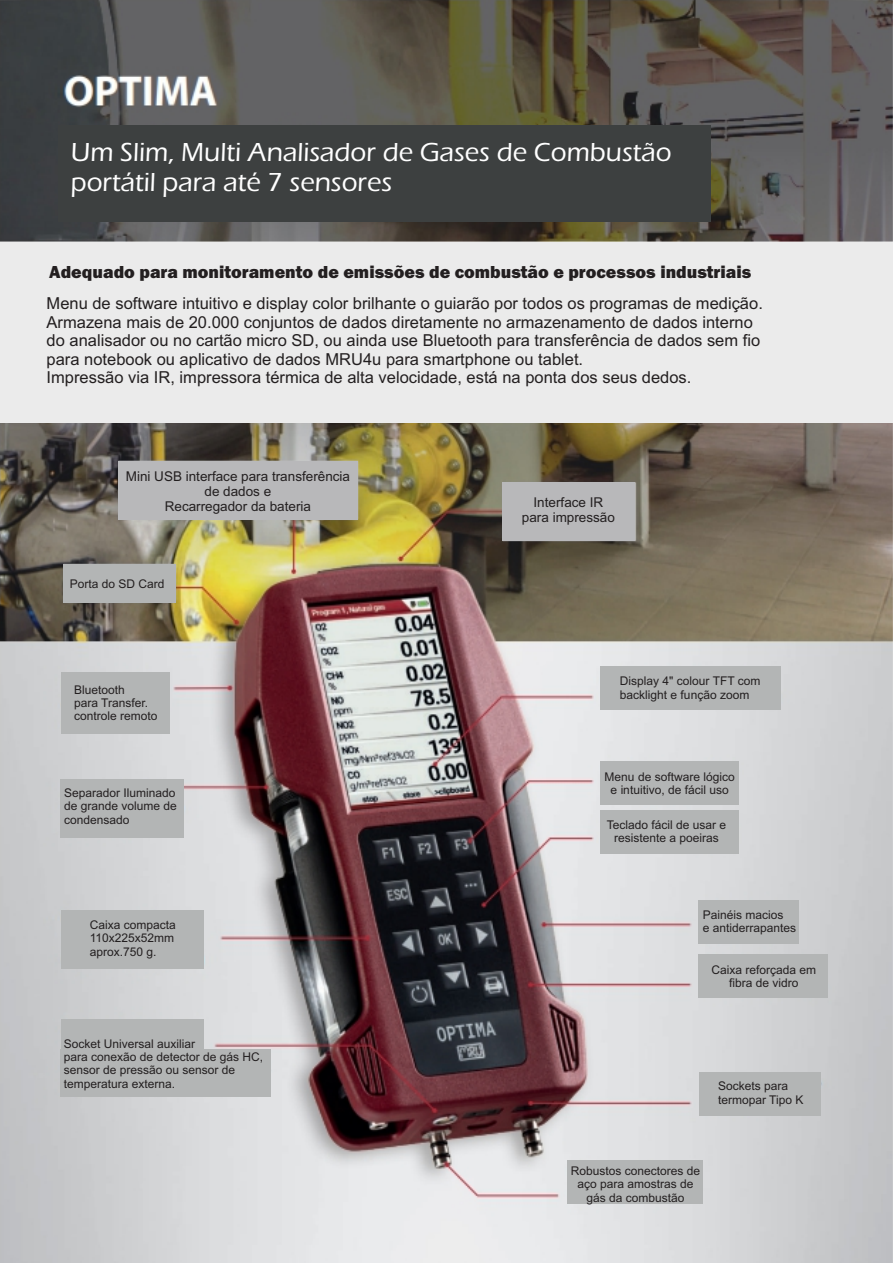
<style>
.page{position:relative;width:893px;height:1263px;background:#fff}
.page>*{position:absolute;margin:0;border:0;box-sizing:border-box;transform-origin:0 0}
.t1{font:500 27px/30.6px "Eras ITC";color:#fff}
.t2{font:800 18px "Franklin Gothic";color:#231f20}
.t3{font:16.5px/18.5px "Arial";color:#231f20}
.t4{font:13.5px/15.1px "Arial";color:#231f20;text-align:center}
.t5{font:12px/13.4px "Arial";color:#231f20}
</style>
<div class="page">
<img style="left:0;top:0;width:893px;height:1263px">
<div style="left:58px;top:125px;width:653px;height:96px;background:#3d4040"></div>
<div style="left:0;top:243px;width:893px;height:180px;background:#ebebeb"></div>
<div style="left:118px;top:461px;width:240px;height:59px;background:#b8b8ba"></div>
<div style="left:63px;top:564px;width:112px;height:39px;background:#b3b5b5"></div>
<div style="left:502px;top:482px;width:133px;height:59px;background:#b8b8ba"></div>
<div style="left:61px;top:672px;width:109px;height:61px;background:#b3b5b5"></div>
<div style="left:600px;top:666px;width:180px;height:43px;background:#b3b5b5"></div>
<div style="left:600px;top:762px;width:139px;height:43px;background:#b3b5b5"></div>
<div style="left:600px;top:811px;width:138px;height:43px;background:#b3b5b5"></div>
<div style="left:698px;top:901px;width:100px;height:43px;background:#b3b5b5"></div>
<div style="left:699px;top:1072px;width:121px;height:43px;background:#b3b5b5"></div>
<div style="left:567px;top:1160px;width:136px;height:44px;background:#b3b5b5"></div>
<div style="left:698px;top:955px;width:130px;height:43px;background:#b3b5b5"></div>
<div style="left:61px;top:779px;width:123px;height:59px;background:#b3b5b5"></div>
<div style="left:61px;top:910px;width:143px;height:59px;background:#b3b5b5"></div>
<div style="left:61px;top:1019px;width:142px;height:77px;background:#b3b5b5"></div>
<div style="left:61px;top:1049px;width:210px;height:47px;background:#b3b5b5"></div>
<h1 class="t1" style="left:71px;top:139px;width:602px">Um Slim, Multi Analisador de Gases de Combustão portátil para até 7 sensores</h1>
<h2 class="t2" style="left:49px;top:265px;width:704px">Adequado para monitoramento de emissões de combustão e processos industriais</h2>
<p class="t3" style="left:47px;top:296px;width:718px">Menu de software intuitivo e display color brilhante o guiarão por todos os programas de medição.<br>Armazena mais de 20.000 conjuntos de dados diretamente no armazenamento de dados interno do analisador ou no cartão micro SD, ou ainda use Bluetooth para transferência de dados sem fio para notebook ou aplicativo de dados MRU4u para smartphone ou tablet.<br>Impressão via IR, impressora térmica de alta velocidade, está na ponta dos seus dedos.</p>
<p class="t4" style="left:126px;top:470px;width:226px">Mini USB interface para transferência de dados e<br>Recarregador da bateria</p>
<p class="t5" style="left:70px;top:578px;width:96px">Porta do SD Card</p>
<p class="t5" style="left:74px;top:684px;width:85px">Bluetooth<br>para Transfer. controle remoto</p>
<p class="t5" style="left:64px;top:787px;width:114px;text-align:justify">Separador Iluminado de grande volume de condensado</p>
<p class="t5" style="left:90px;top:919px;width:88px">Caixa compacta<br>110x225x52mm aprox.750 g.</p>
<p class="t5" style="left:64px;top:1038px;width:201px">Socket Universal auxiliar<br>para conexão de detector de gás HC, sensor de pressão ou sensor de temperatura externa.</p>
<p class="t4" style="left:522px;top:496px;width:95px">Interface IR para impressão</p>
<p class="t5" style="left:620px;top:675px;width:142px">Display 4" colour TFT com backlight e função zoom</p>
<p class="t5" style="left:605px;top:771px;width:132px;text-align:center">Menu de software lógico e intuitivo, de fácil uso</p>
<p class="t5" style="left:607px;top:819px;width:121px;text-align:center">Teclado fácil de usar e resistente a poeiras</p>
<p class="t5" style="left:703px;top:909px;width:95px">Painéis macios<br>e antiderrapantes</p>
<p class="t5" style="left:711px;top:964px;width:106px;text-align:center">Caixa reforçada em fibra de vidro</p>
<p class="t5" style="left:718px;top:1080px;width:87px">Sockets para termopar Tipo K</p>
<p class="t5" style="left:571px;top:1165px;width:131px;text-align:center">Robustos conectores de aço para amostras de gás da combustão</p>
</div>
